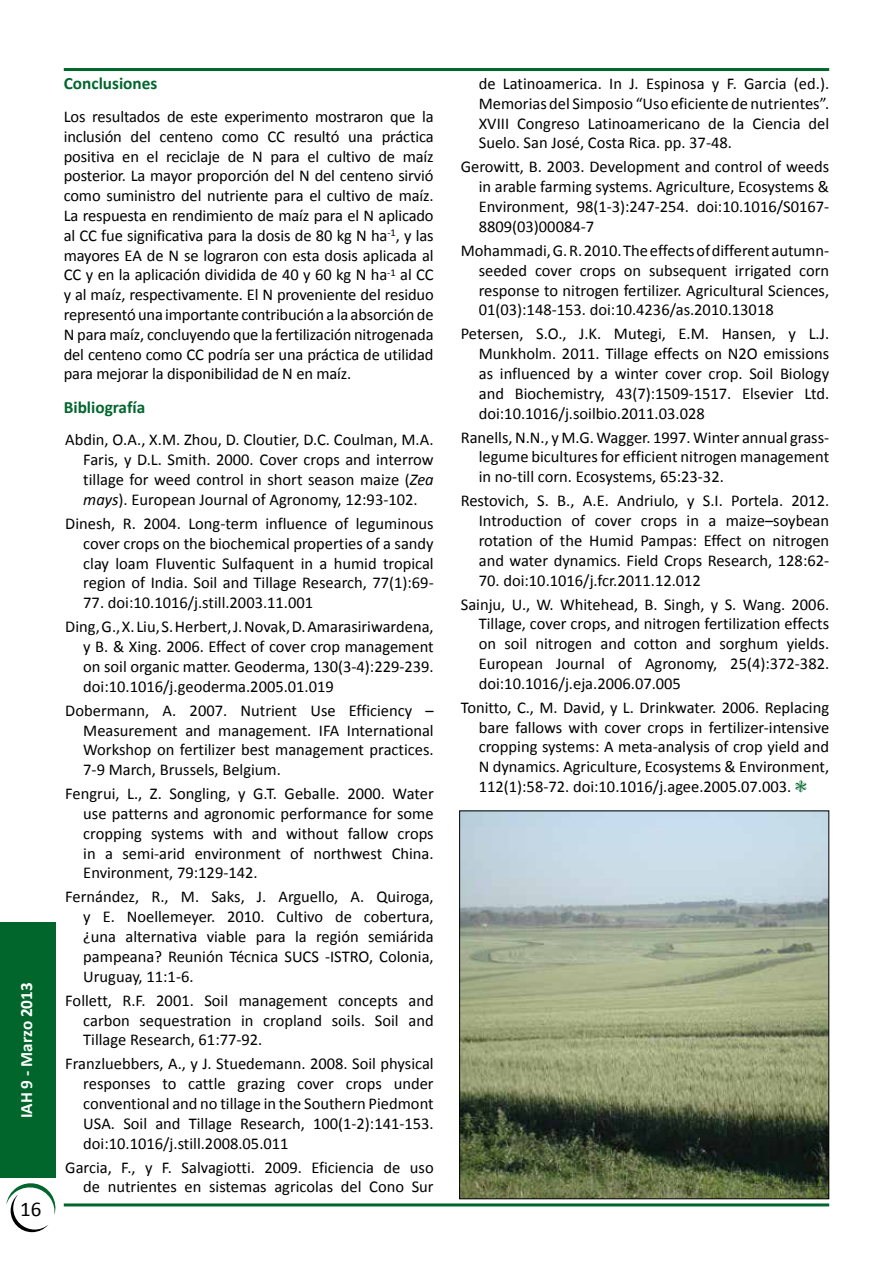
<style>
.page{position:relative;width:893px;height:1263px;background:#fff}
.page>*{position:absolute;margin:0;border:0;box-sizing:border-box;transform-origin:0 0}
.t1{font:21px "Calibri";color:#000}
.t2{font:700 17.25px "Calibri";color:#00662c}
.t3{font:700 17.25px "Calibri";color:#fff}
.t4{font:16.5px/19.8px "Calibri";color:#000;text-align:justify}
.s1{font-style:italic}
</style>
<div class="page">
<svg style="left:6px;top:1183px;width:49px;height:49px"></svg>
<div style="left:0;top:923px;width:55px;height:255px;background:#00662c"></div>
<hr style="left:64px;top:68px;width:765px;height:3px;background:#00662c">
<hr style="left:64px;top:1203px;width:765px;height:3px;background:#00662c">
<img style="left:461px;top:812px;width:366px;height:385px">
<div style="left:459px;top:810px;width:370px;height:389px;border:1px solid #000"></div>
<p class="t3" style="left:15px;top:1118px;width:138px;rotate:-90deg">IAH 9 - Marzo 2013</p>
<p class="t1" style="left:20px;top:1195px;width:23px">16</p>
<p class="t2" style="left:64px;top:73px;width:95px">Conclusiones</p>
<p class="t4" style="left:64px;top:106px;width:371px">Los resultados de este experimento mostraron que la inclusión del centeno como CC resultó una práctica positiva en el reciclaje de N para el cultivo de maíz posterior. La mayor proporción del N del centeno sirvió como suministro del nutriente para el cultivo de maíz.<br>La respuesta en rendimiento de maíz para el N aplicado al CC fue significativa para la dosis de 80 kg N ha<sup>-1</sup>, y las mayores EA de N se lograron con esta dosis aplicada al CC y en la aplicación dividida de 40 y 60 kg N ha<sup>-1</sup> al CC y al maíz, respectivamente. El N proveniente del residuo representó una importante contribución a la absorción de N para maíz, concluyendo que la fertilización nitrogenada del centeno como CC podría ser una práctica de utilidad para mejorar la disponibilidad de N en maíz.</p>
<p class="t2" style="left:64px;top:396px;width:83px">Bibliografía</p>
<p class="t4" style="left:83px;top:429px;width:352px;text-indent:-18px">Abdin, O.A., X.M. Zhou, D. Cloutier, D.C. Coulman, M.A.<br>Faris, y D.L. Smith. 2000. Cover crops and interrow tillage for weed control in short season maize (<span class="s1">Zea mays</span>). European Journal of Agronomy, 12:93-102.</p>
<p class="t4" style="left:83px;top:513px;width:352px;text-indent:-18px">Dinesh, R. 2004. Long-term influence of leguminous cover crops on the biochemical properties of a sandy clay loam Fluventic Sulfaquent in a humid tropical region of India. Soil and Tillage Research, 77(1):69-</p>
<p class="t4" style="left:65px;top:590px;width:370px;line-height:24px;text-indent:18px">77. doi:10.1016/j.still.2003.11.001<br>Ding, G., X. Liu, S. Herbert, J. Novak, D. Amarasiriwardena,</p>
<p class="t4" style="left:83px;top:636px;width:352px">y B. &amp; Xing. 2006. Effect of cover crop management on soil organic matter. Geoderma, 130(3-4):229-239. doi:10.1016/j.geoderma.2005.01.019</p>
<p class="t4" style="left:83px;top:699px;width:352px;text-indent:-18px">Dobermann, A. 2007. Nutrient Use Efficiency – Measurement and management. IFA International Workshop on fertilizer best management practices.<br>7-9 March, Brussels, Belgium.</p>
<p class="t4" style="left:83px;top:783px;width:352px;text-indent:-18px">Fengrui, L., Z. Songling, y G.T. Geballe. 2000. Water use patterns and agronomic performance for some cropping systems with and without fallow crops in a semi-arid environment of northwest China.<br>Environment, 79:129-142.</p>
<p class="t4" style="left:83px;top:886px;width:352px;text-indent:-18px">Fernández, R., M. Saks, J. Arguello, A. Quiroga, y E. Noellemeyer. 2010. Cultivo de cobertura, ¿una alternativa viable para la región semiárida pampeana? Reunión Técnica SUCS -ISTRO, Colonia, Uruguay, 11:1-6.</p>
<p class="t4" style="left:83px;top:989px;width:352px;text-indent:-18px">Follett, R.F. 2001. Soil management concepts and carbon sequestration in cropland soils. Soil and Tillage Research, 61:77-92.</p>
<p class="t4" style="left:83px;top:1053px;width:352px;text-indent:-18px">Franzluebbers, A., y J. Stuedemann. 2008. Soil physical responses to cattle grazing cover crops under conventional and no tillage in the Southern Piedmont USA. Soil and Tillage Research, 100(1-2):141-153. doi:10.1016/j.still.2008.05.011</p>
<p class="t4" style="left:65px;top:1156px;width:370px;text-align:right">Garcia, F., y F. Salvagiotti. 2009. Eficiencia de uso de nutrientes en sistemas agricolas del Cono Sur</p>
<p class="t4" style="left:479px;top:73px;width:352px">de Latinoamerica. In J. Espinosa y F. Garcia (ed.).<br>Memorias del Simposio “Uso eficiente de nutrientes”.<br>XVIII Congreso Latinoamericano de la Ciencia del Suelo. San José, Costa Rica. pp. 37-48.</p>
<p class="t4" style="left:479px;top:156px;width:352px;text-indent:-18px">Gerowitt, B. 2003. Development and control of weeds in arable farming systems. Agriculture, Ecosystems &amp; Environment, 98(1-3):247-254. doi:10.1016/S0167- 8809(03)00084-7</p>
<p class="t4" style="left:479px;top:240px;width:352px;text-indent:-18px">Mohammadi, G. R. 2010. The effects of different autumn&shy;seeded cover crops on subsequent irrigated corn response to nitrogen fertilizer. Agricultural Sciences, 01(03):148-153. doi:10.4236/as.2010.13018</p>
<p class="t4" style="left:479px;top:323px;width:352px;text-indent:-18px">Petersen, S.O., J.K. Mutegi, E.M. Hansen, y L.J.<br>Munkholm. 2011. Tillage effects on N2O emissions as influenced by a winter cover crop. Soil Biology and Biochemistry, 43(7):1509-1517. Elsevier Ltd. doi:10.1016/j.soilbio.2011.03.028</p>
<p class="t4" style="left:479px;top:426px;width:352px;text-indent:-18px">Ranells, N.N., y M.G. Wagger. 1997. Winter annual grass&shy;legume bicultures for efficient nitrogen management in no-till corn. Ecosystems, 65:23-32.</p>
<p class="t4" style="left:479px;top:490px;width:352px;text-indent:-18px">Restovich, S. B., A.E. Andriulo, y S.I. Portela. 2012.<br>Introduction of cover crops in a maize–soybean rotation of the Humid Pampas: Effect on nitrogen and water dynamics. Field Crops Research, 128:62-</p>
<p class="t4" style="left:461px;top:567px;width:370px;line-height:24px;text-indent:18px">70. doi:10.1016/j.fcr.2011.12.012<br>Sainju, U., W. Whitehead, B. Singh, y S. Wang. 2006.</p>
<p class="t4" style="left:479px;top:613px;width:352px">Tillage, cover crops, and nitrogen fertilization effects on soil nitrogen and cotton and sorghum yields.<br>European Journal of Agronomy, 25(4):372-382. doi:10.1016/j.eja.2006.07.005</p>
<p class="t4" style="left:479px;top:697px;width:352px;text-indent:-18px">Tonitto, C., M. David, y L. Drinkwater. 2006. Replacing bare fallows with cover crops in fertilizer-intensive cropping systems: A meta-analysis of crop yield and N dynamics. Agriculture, Ecosystems &amp; Environment, 112(1):58-72. doi:10.1016/j.agee.2005.07.003.</p>
</div>
